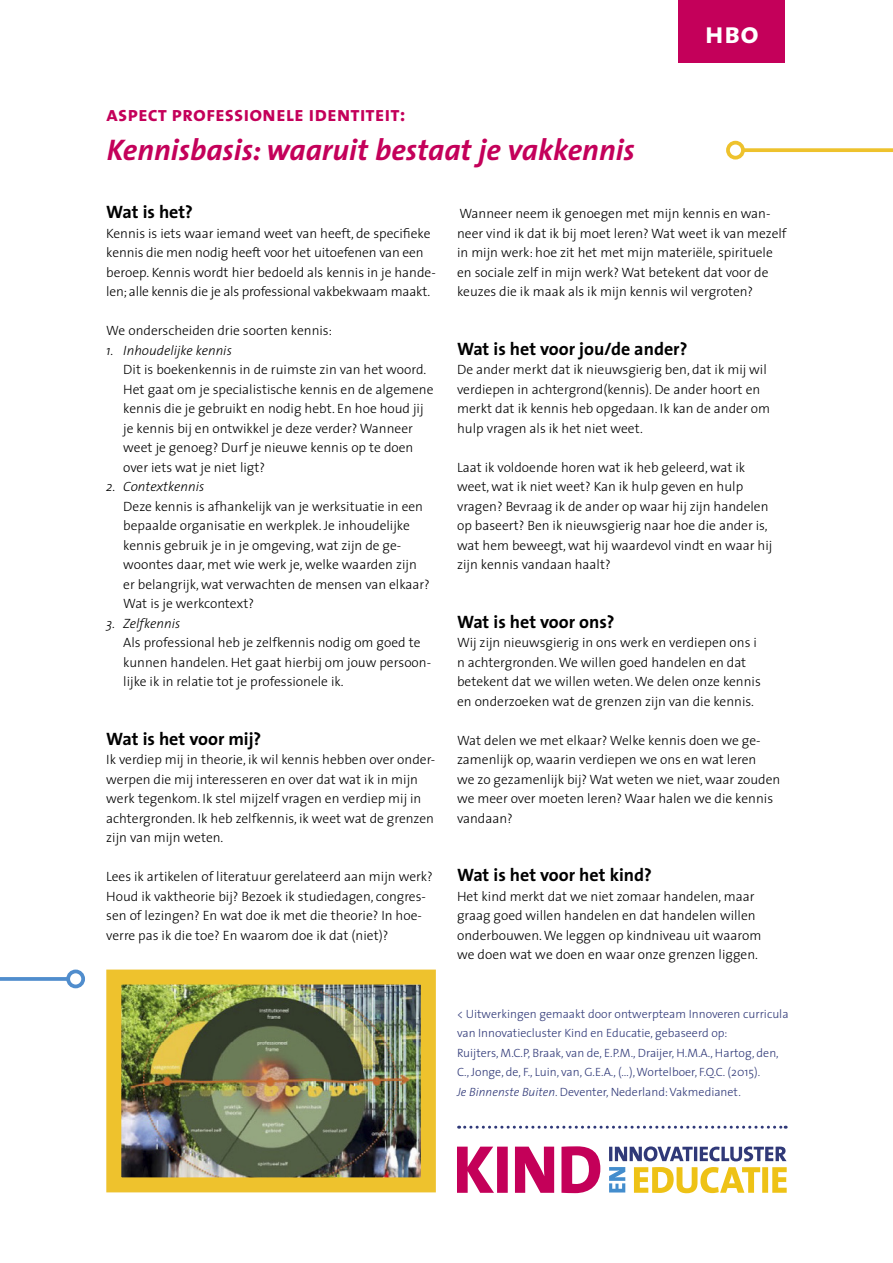
<style>
.page{position:relative;width:893px;height:1263px;background:#fff}
.page>*{position:absolute;margin:0;border:0;box-sizing:border-box;transform-origin:0 0}
._0_Kop_kaart{font:italic 700 30px "The Sans";color:#c4005a}
.t1{font:30px "The Sans Bold Caps";color:#fff}
._0_Hoofdstuk{font:21px "The Sans Bold Caps";color:#c4005a}
._0_Tussenkop{font:700 18px "The Sans";color:#000}
.The_Sans_Light-_Ligh{font:300 13.5px/19.5px "The Sans";color:#000}
.Opsomming_cijfer{font:300 13.5px/19.5px "The Sans";color:#000}
.t2{font:300 12px/19.5px "The Sans";color:#303978}
.s1{font-style:italic}
</style>
<div class="page">
<div style="left:678px;top:0;width:107px;height:62px;background:#c4005a"></div>
<svg style="left:634px;top:1167px;width:153px;height:26px"></svg>
<svg style="left:609px;top:1146px;width:177px;height:15px"></svg>
<svg style="left:609px;top:1167px;width:16px;height:25px"></svg>
<svg style="left:457px;top:1146px;width:143px;height:47px"></svg>
<svg style="left:459px;top:1126px;width:327px;height:3px"></svg>
<img style="left:122px;top:985px;width:298px;height:191px">
<div style="left:106px;top:969px;width:330px;height:223px;border:15px solid #eec22d"></div>
<svg style="left:0;top:977px;width:66px;height:4px"></svg>
<div style="left:66px;top:969px;width:19px;height:19px;border:4px solid #508dcd;border-radius:50%"></div>
<svg style="left:745px;top:148px;width:148px;height:4px"></svg>
<div style="left:726px;top:141px;width:19px;height:19px;border:4px solid #eec22d;border-radius:50%"></div>
<p class="_0_Hoofdstuk" style="left:106px;top:96px;width:301px">aspect professionele identiteit:</p>
<p class="_0_Kop_kaart" style="left:107px;top:124px;width:530px">Kennisbasis: waaruit bestaat je vakkennis</p>
<h1 class="t1" style="left:705px;top:7px;width:55px">hbo</h1>
<p class="_0_Tussenkop" style="left:106px;top:197px;width:88px">Wat is het?</p>
<p class="The_Sans_Light-_Ligh" style="left:106px;top:223px;width:326px">Kennis is iets waar iemand weet van heeft, de specifieke kennis die men nodig heeft voor het uitoefenen van een</p>
<p class="The_Sans_Light-_Ligh" style="left:106px;top:262px;width:331px">beroep. Kennis wordt hier bedoeld als kennis in je hande&shy;len; alle kennis die je als professional vakbekwaam maakt.</p>
<p class="The_Sans_Light-_Ligh" style="left:106px;top:320px;width:227px">We onderscheiden drie soorten kennis:</p>
<p class="Opsomming_cijfer" style="left:123px;top:340px;width:312px;text-indent:-17px"><span class="s1">1. Inhoudelijke kennis<br></span>Dit is boekenkennis in de ruimste zin van het woord.<br>Het gaat om je specialistische kennis en de algemene kennis die je gebruikt en nodig hebt. En hoe houd jij je kennis bij en ontwikkel je deze verder? Wanneer weet je genoeg? Durf je nieuwe kennis op te doen over iets wat je niet ligt?</p>
<p class="Opsomming_cijfer" style="left:123px;top:476px;width:308px;text-indent:-17px"><span class="s1">2. Contextkennis<br></span>Deze kennis is afhankelijk van je werksituatie in een bepaalde organisatie en werkplek. Je inhoudelijke kennis gebruik je in je omgeving, wat zijn de ge&shy;woontes daar, met wie werk je, welke waarden zijn er belangrijk, wat verwachten de mensen van elkaar?<br>Wat is je werkcontext?</p>
<p class="Opsomming_cijfer" style="left:123px;top:613px;width:309px;text-indent:-17px"><span class="s1">3. Zelfkennis<br></span>Als professional heb je zelfkennis nodig om goed te kunnen handelen. Het gaat hierbij om jouw persoon&shy;lijke ik in relatie tot je professionele ik.</p>
<p class="_0_Tussenkop" style="left:106px;top:723px;width:157px">Wat is het voor mij?</p>
<p class="The_Sans_Light-_Ligh" style="left:106px;top:749px;width:331px">Ik verdiep mij in theorie, ik wil kennis hebben over onder&shy;werpen die mij interesseren en over dat wat ik in mijn werk tegenkom. Ik stel mijzelf vragen en verdiep mij in achtergronden. Ik heb zelfkennis, ik weet wat de grenzen zijn van mijn weten.</p>
<p class="The_Sans_Light-_Ligh" style="left:106px;top:866px;width:328px">Lees ik artikelen of literatuur gerelateerd aan mijn werk?<br>Houd ik vaktheorie bij? Bezoek ik studiedagen, congres&shy;sen of lezingen? En wat doe ik met die theorie? In hoe&shy;verre pas ik die toe? En waarom doe ik dat (niet)?</p>
<p class="The_Sans_Light-_Ligh" style="left:457px;top:203px;width:331px">Wanneer neem ik genoegen met mijn kennis en wan&shy;neer vind ik dat ik bij moet leren? Wat weet ik van mezelf in mijn werk: hoe zit het met mijn materiële, spirituele en sociale zelf in mijn werk? Wat betekent dat voor de keuzes die ik maak als ik mijn kennis wil vergroten?</p>
<p class="_0_Tussenkop" style="left:457px;top:333px;width:232px">Wat is het voor jou/de ander?</p>
<p class="The_Sans_Light-_Ligh" style="left:457px;top:359px;width:314px">De ander merkt dat ik nieuwsgierig ben, dat ik mij wil verdiepen in achtergrond(kennis). De ander hoort en merkt dat ik kennis heb opgedaan. Ik kan de ander om hulp vragen als ik het niet weet.</p>
<p class="The_Sans_Light-_Ligh" style="left:457px;top:457px;width:317px">Laat ik voldoende horen wat ik heb geleerd, wat ik weet, wat ik niet weet? Kan ik hulp geven en hulp vragen? Bevraag ik de ander op waar hij zijn handelen op baseert? Ben ik nieuwsgierig naar hoe die ander is, wat hem beweegt, wat hij waardevol vindt en waar hij zijn kennis vandaan haalt?</p>
<p class="_0_Tussenkop" style="left:457px;top:606px;width:159px">Wat is het voor ons?</p>
<p class="The_Sans_Light-_Ligh" style="left:457px;top:632px;width:305px">Wij zijn nieuwsgierig in ons werk en verdiepen ons i n achtergronden. We willen goed handelen en dat betekent dat we willen weten. We delen onze kennis en onderzoeken wat de grenzen zijn van die kennis.</p>
<p class="The_Sans_Light-_Ligh" style="left:457px;top:730px;width:325px">Wat delen we met elkaar? Welke kennis doen we ge&shy;zamenlijk op, waarin verdiepen we ons en wat leren<br>we zo gezamenlijk bij? Wat weten we niet, waar zouden we meer over moeten leren? Waar halen we die kennis vandaan?</p>
<p class="_0_Tussenkop" style="left:457px;top:860px;width:196px">Wat is het voor het kind?</p>
<p class="The_Sans_Light-_Ligh" style="left:457px;top:886px;width:306px">Het kind merkt dat we niet zomaar handelen, maar graag goed willen handelen en dat handelen willen onderbouwen. We leggen op kindniveau uit waarom we doen wat we doen en waar onze grenzen liggen.</p>
<p class="t2" style="left:457px;top:1003px;width:333px">&lt; Uitwerkingen gemaakt door ontwerpteam Innoveren curricula van Innovatiecluster Kind en Educatie, gebaseerd op:<br>Ruijters, M.C.P, Braak, van de, E.P.M., Draijer, H.M.A., Hartog, den, C., Jonge, de, F., Luin, van, G.E.A., (…), Wortelboer, F.Q.C. (2015).<br><span class="s1">Je Binnenste Buiten</span>. Deventer, Nederland: Vakmedianet.</p>
</div>
